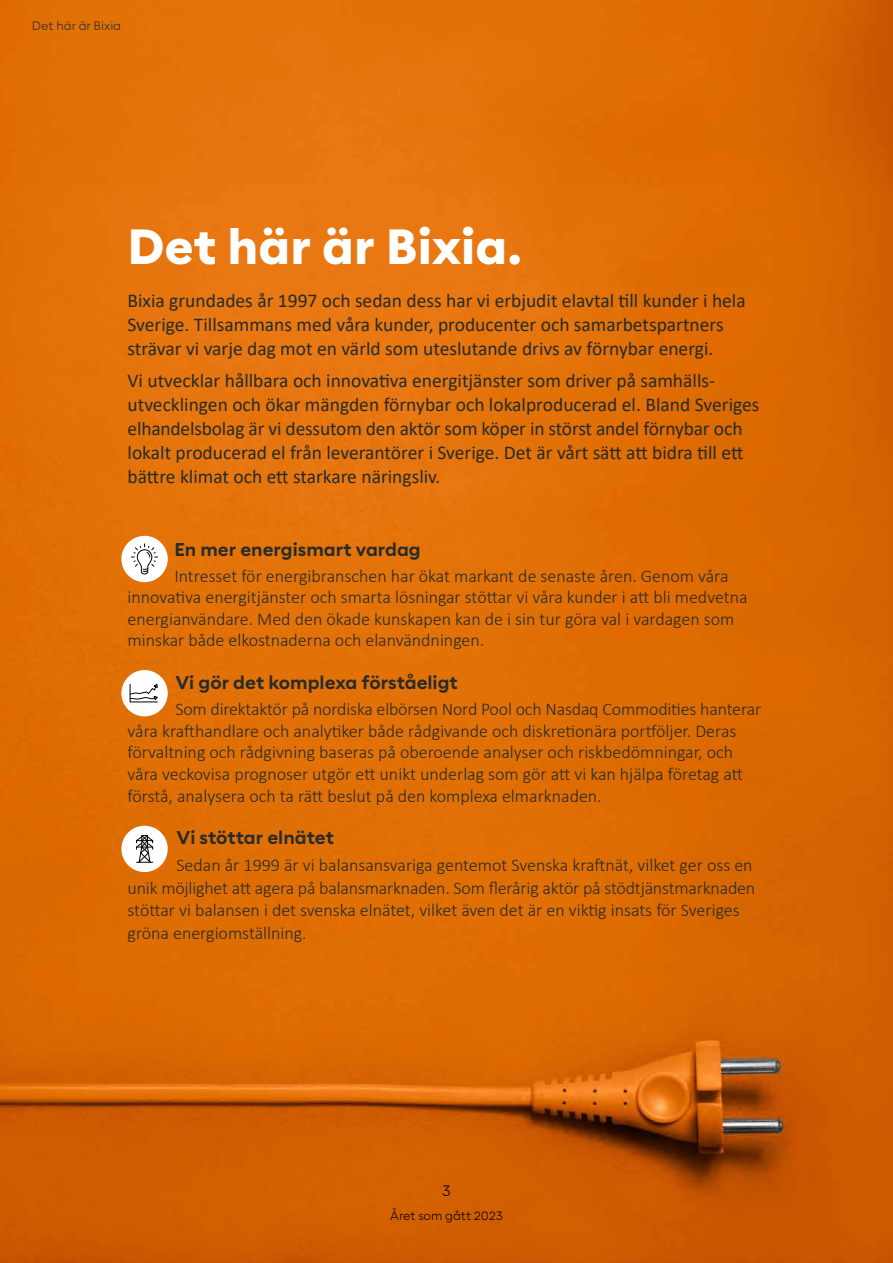
<style>
.page{position:relative;width:893px;height:1263px;background:#fff}
.page>*{position:absolute;margin:0;border:0;box-sizing:border-box;transform-origin:0 0}
.t1{font:800 48px "Corsa Grotesk";color:#fff}
.t2{font:19.5px/24px "Calibri";color:#252b2a}
.t3{font:300 18px/21.6px "Calibri";color:#252b2a}
.t4{font:700 18px "Corsa Grotesk";color:#252b2a}
.t5{font:300 15px "Corsa Grotesk";color:#000}
.t6{font:300 12px "Corsa Grotesk";color:#000}
.t7{font:300 12px "Corsa Grotesk";color:#252b2a}
</style>
<div class="page">
<img style="left:0;top:0;width:893px;height:1263px">
<div style="left:121px;top:536px;width:47px;height:46px;background:#fff;border-radius:50%"></div>
<div style="left:121px;top:670px;width:47px;height:46px;background:#fff;border-radius:50%"></div>
<div style="left:121px;top:826px;width:47px;height:46px;background:#fff;border-radius:50%"></div>
<svg style="left:132px;top:544px;width:26px;height:30px"></svg>
<svg style="left:130px;top:683px;width:28px;height:19px"></svg>
<svg style="left:136px;top:835px;width:17px;height:28px"></svg>
<p class="t7" style="left:32px;top:18px;width:91px">Det här är Bixia</p>
<h1 class="t1" style="left:128px;top:213px;width:397px">Det här är Bixia.</h1>
<p class="t2" style="left:128px;top:288px;width:620px">Bixia grundades år 1997 och sedan dess har vi erbjudit elavtal till kunder i hela<br>Sverige. Tillsammans med våra kunder, producenter och samarbetspartners strävar vi varje dag mot en värld som uteslutande drivs av förnybar energi.</p>
<p class="t2" style="left:128px;top:368px;width:633px">Vi utvecklar hållbara och innovativa energitjänster som driver på samhälls&shy;utvecklingen och ökar mängden förnybar och lokalproducerad el. Bland Sveriges elhandelsbolag är vi dessutom den aktör som köper in störst andel förnybar och lokalt producerad el från leverantörer i Sverige. Det är vårt sätt att bidra till ett bättre klimat och ett starkare näringsliv.</p>
<p class="t4" style="left:174px;top:537px;width:248px">En mer energismart vardag</p>
<p class="t3" style="left:128px;top:565px;width:621px;text-indent:47px">Intresset för energibranschen har ökat markant de senaste åren. Genom våra innovativa energitjänster och smarta lösningar stöttar vi våra kunder i att bli medvetna energianvändare. Med den ökade kunskapen kan de i sin tur göra val i vardagen som minskar både elkostnaderna och elanvändningen.</p>
<p class="t4" style="left:175px;top:670px;width:284px">Vi gör det komplexa förståeligt</p>
<p class="t3" style="left:128px;top:698px;width:635px;text-indent:48px">Som direktaktör på nordiska elbörsen Nord Pool och Nasdaq Commodities hanterar våra krafthandlare och analytiker både rådgivande och diskretionära portföljer. Deras förvaltning och rådgivning baseras på oberoende analyser och riskbedömningar, och våra veckovisa prognoser utgör ett unikt underlag som gör att vi kan hjälpa företag att förstå, analysera och ta rätt beslut på den komplexa elmarknaden.</p>
<p class="t4" style="left:176px;top:825px;width:159px">Vi stöttar elnätet</p>
<p class="t3" style="left:128px;top:854px;width:629px;line-height:22.5px;text-indent:49px">Sedan år 1999 är vi balansansvariga gentemot Svenska kraftnät, vilket ger oss en unik möjlighet att agera på balansmarknaden. Som flerårig aktör på stödtjänstmarknaden stöttar vi balansen i det svenska elnätet, vilket även det är en viktig insats för Sveriges gröna energiomställning.</p>
<p class="t5" style="left:442px;top:1181px;width:11px">3</p>
<p class="t6" style="left:390px;top:1208px;width:115px">Året som gått 2023</p>
</div>
